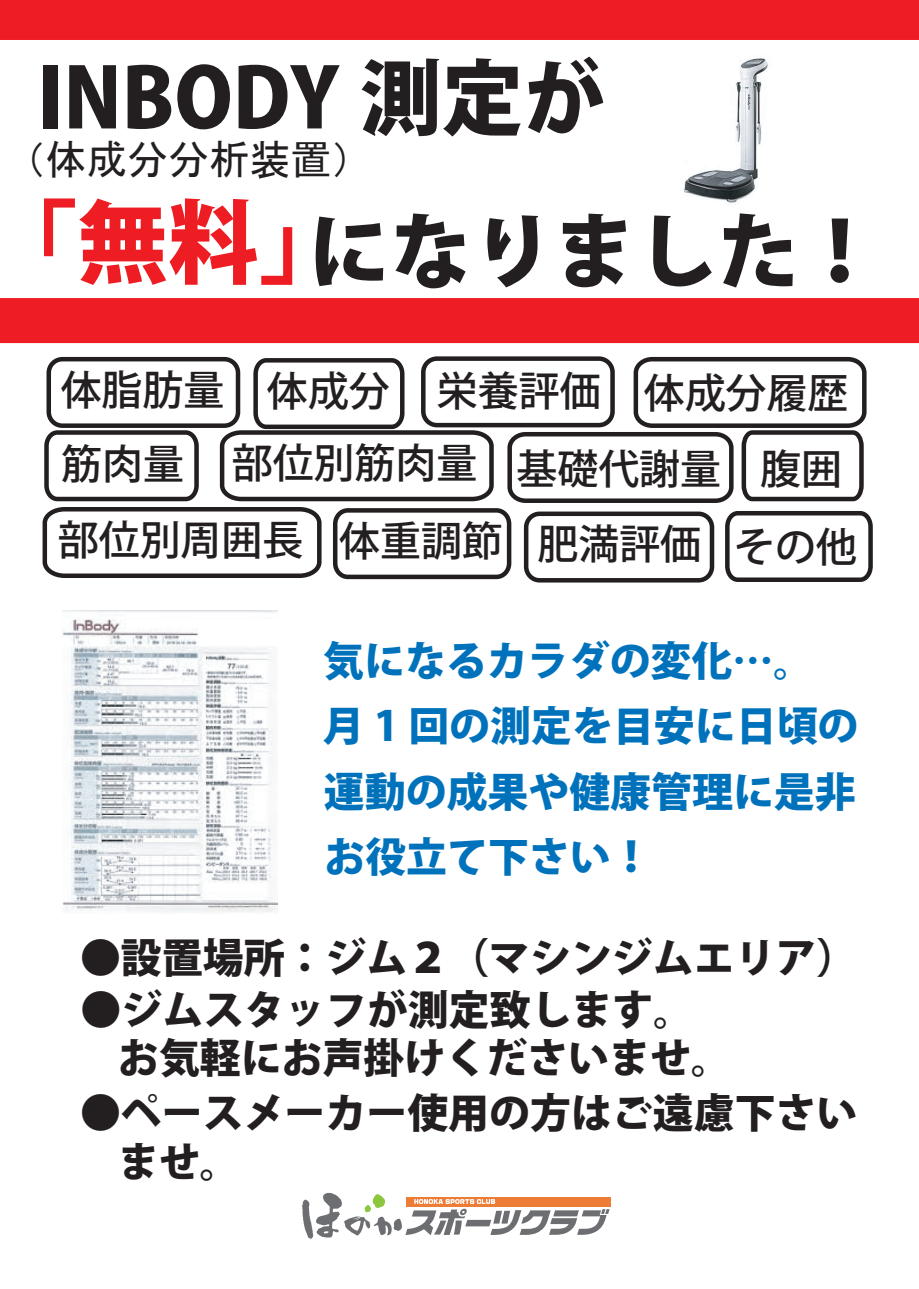
<style>
.page{position:relative;width:919px;height:1289px;background:#fff}
.page>*{position:absolute;margin:0;border:0;box-sizing:border-box;transform-origin:0 0}
.t1{font:800 90.9px "Koz Go Pro";color:#ee1d23}
.t2{font:800 81.75px "Koz Go Pro";color:#231f20}
.t3{font:800 40.95px/47.7px "Koz Go Pro";color:#231f20}
.t4{font:500 40.95px/73.3px "Koz Go Pro";color:#231f20}
.t5{font:800 40.95px/65.6px "Koz Go Pro";color:#0072bc;text-align:justify}
.t6{font:40.95px "MS Gothic";color:#231f20}
</style>
<div class="page">
<img style="left:62px;top:610px;width:215px;height:302px">
<svg style="left:42px;top:356px;width:454px;height:224px"></svg>
<div style="left:333px;top:508px;width:178px;height:71px;border:4px solid #231f20;border-radius:13px"></div>
<svg style="left:505px;top:356px;width:368px;height:227px"></svg>
<div style="left:0;top:0;width:918px;height:40px;background:#ee1d23"></div>
<img style="left:684px;top:58px;width:84px;height:145px">
<div style="left:0;top:298px;width:918px;height:45px;background:#ee1d23"></div>
<svg style="left:302px;top:1192px;width:307px;height:46px"></svg>
<h2 class="t2" style="left:37px;top:45px;width:569px">INBODY 測定が</h2>
<p class="t6" style="left:4px;top:139px;width:370px">（体成分分析装置）</p>
<h1 class="t1" style="left:-14px;top:183px;width:365px">「無料」</h1>
<h2 class="t2" style="left:308px;top:198px;width:574px">になりました！</h2>
<p class="t4" style="left:61px;top:355px;width:165px">体脂肪量筋肉量</p>
<p class="t4" style="left:232px;top:357px;width:247px;line-height:72.2px;text-indent:35px">体成分<br>部位別筋肉量</p>
<p class="t4" style="left:437px;top:358px;width:413px">栄養評価 体成分履歴</p>
<p class="t4" style="left:760px;top:434px;width:83px">腹囲</p>
<p class="t4" style="left:516px;top:434px;width:206px">基礎代謝量</p>
<p class="t4" style="left:58px;top:505px;width:446px">部位別周囲長 体重調節</p>
<p class="t4" style="left:734px;top:512px;width:124px">その他</p>
<p class="t4" style="left:537px;top:509px;width:165px">肥満評価</p>
<p class="t5" style="left:323px;top:630px;width:492px">気になるカラダの変化…。</p>
<p class="t5" style="left:323px;top:696px;width:536px">月 1 回の測定を目安に日頃の運動の成果や健康管理に是非お役立て下さい！</p>
<p class="t3" style="left:80px;top:936px;width:779px">●設置場所：ジム２（マシンジムエリア）</p>
<p class="t3" style="left:118px;top:989px;width:615px;text-indent:-38px">●ジムスタッフが測定致します。お気軽にお声掛けくださいませ。</p>
<p class="t3" style="left:118px;top:1090px;width:740px;line-height:48.9px;text-indent:-38px">●ペースメーカー使用の方はご遠慮下さいませ。</p>
</div>
